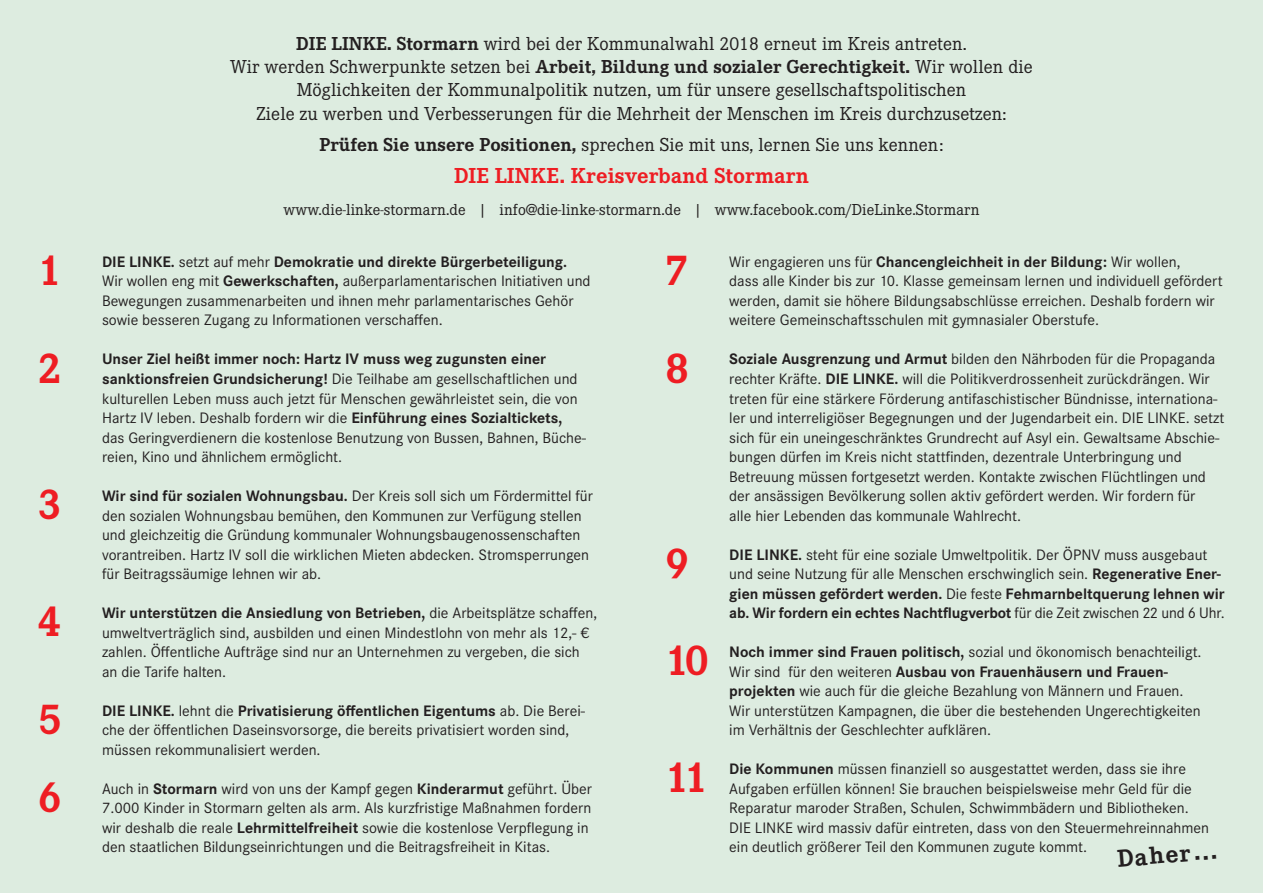
<style>
.page{position:relative;width:1263px;height:893px;background:#ddece0}
.page>*{position:absolute;margin:0;border:0;box-sizing:border-box;transform-origin:0 0}
.t1{font:700 45px "Corporate E";color:#ee1d23}
.t2{font:700 25.5px "Corporate E";color:#231f20}
.t3{font:700 22.5px "Corporate E";letter-spacing:.005em;color:#ee1d23}
.t4{font:19.5px/23.2px "Corporate E";letter-spacing:.005em;color:#231f20;text-align:center}
.t5{font:16.5px "Corporate E";letter-spacing:.005em;color:#231f20}
.t6{font:15.75px/19.5px "Corporate S";color:#231f20}
.s1{font-weight:700}
</style>
<div class="page">
<p class="t4" style="left:230px;top:32px;width:804px"><span class="s1">DIE LINKE. Stormarn</span> wird bei der Kommunalwahl 2018 erneut im Kreis antreten.<br>Wir werden Schwerpunkte setzen bei <span class="s1">Arbeit, Bildung und sozialer Gerechtigkeit.</span> Wir wollen die Möglichkeiten der Kommunalpolitik nutzen, um für unsere gesellschaftspolitischen<br>Ziele zu werben und Verbesserungen für die Mehrheit der Menschen im Kreis durchzusetzen:</p>
<p class="t4" style="left:320px;top:133px;width:625px"><span class="s1">Prüfen Sie unsere Positionen,</span> sprechen Sie mit uns, lernen Sie uns kennen:</p>
<h3 class="t3" style="left:454px;top:162px;width:356px">DIE LINKE. Kreisverband Stormarn</h3>
<p class="t5" style="left:283px;top:200px;width:697px">www.die-linke-stormarn.de | info@die-linke-stormarn.de | www.facebook.com/DieLinke.Stormarn</p>
<h1 class="t1" style="left:38px;top:243px;width:25px">1</h1>
<p class="t6" style="left:102px;top:252px;width:490px"><span class="s1">DIE LINKE.</span> setzt auf mehr <span class="s1">Demokratie und direkte Bürgerbeteiligung.<br></span>Wir wollen eng mit <span class="s1">Gewerkschaften,</span> außerparlamentarischen Initiativen und Bewegungen zusammenarbeiten und ihnen mehr parlamentarisches Gehör sowie besseren Zugang zu Informationen verschaffen.</p>
<h1 class="t1" style="left:38px;top:341px;width:25px">2</h1>
<p class="t6" style="left:102px;top:349px;width:486px"><span class="s1">Unser Ziel heißt immer noch: Hartz IV muss weg zugunsten einer sanktionsfreien Grundsicherung!</span> Die Teilhabe am gesellschaftlichen und kulturellen Leben muss auch jetzt für Menschen gewährleistet sein, die von Hartz IV leben. Deshalb fordern wir die <span class="s1">Einführung eines Sozialtickets, </span>das Geringverdienern die kostenlose Benutzung von Bussen, Bahnen, Büche&shy;reien, Kino und ähnlichem ermöglicht.</p>
<h1 class="t1" style="left:38px;top:477px;width:25px">3</h1>
<p class="t6" style="left:102px;top:486px;width:492px"><span class="s1">Wir sind für sozialen Wohnungsbau.</span> Der Kreis soll sich um Fördermittel für den sozialen Wohnungsbau bemühen, den Kommunen zur Verfügung stellen und gleichzeitig die Gründung kommunaler Wohnungsbaugenossenschaften vorantreiben. Hartz IV soll die wirklichen Mieten abdecken. Stromsperrungen für Beitragssäumige lehnen wir ab.</p>
<h1 class="t1" style="left:38px;top:594px;width:25px">4</h1>
<p class="t6" style="left:102px;top:603px;width:497px"><span class="s1">Wir unterstützen die Ansiedlung von Betrieben,</span> die Arbeitsplätze schaffen, umweltverträglich sind, ausbilden und einen Mindestlohn von mehr als 12,- € zahlen. Öffentliche Aufträge sind nur an Unternehmen zu vergeben, die sich an die Tarife halten.</p>
<h1 class="t1" style="left:38px;top:692px;width:25px">5</h1>
<p class="t6" style="left:102px;top:700px;width:485px"><span class="s1">DIE LINKE.</span> lehnt die <span class="s1">Privatisierung öffentlichen Eigentums</span> ab. Die Berei&shy;che der öffentlichen Daseinsvorsorge, die bereits privatisiert worden sind, müssen rekommunalisiert werden.</p>
<h1 class="t1" style="left:38px;top:770px;width:25px">6</h1>
<p class="t6" style="left:102px;top:778px;width:491px">Auch in <span class="s1">Stormarn</span> wird von uns der Kampf gegen <span class="s1">Kinderarmut</span> geführt. Über 7.000 Kinder in Stormarn gelten als arm. Als kurzfristige Maßnahmen fordern wir deshalb die reale <span class="s1">Lehrmittelfreiheit</span> sowie die kostenlose Verpflegung in den staatlichen Bildungseinrichtungen und die Beitragsfreiheit in Kitas.</p>
<h1 class="t1" style="left:665px;top:243px;width:25px">7</h1>
<p class="t6" style="left:729px;top:252px;width:495px">Wir engagieren uns für <span class="s1">Chancengleichheit in der Bildung:</span> Wir wollen,<br>dass alle Kinder bis zur 10. Klasse gemeinsam lernen und individuell gefördert werden, damit sie höhere Bildungsabschlüsse erreichen. Deshalb fordern wir weitere Gemeinschaftsschulen mit gymnasialer Oberstufe.</p>
<h1 class="t1" style="left:665px;top:341px;width:25px">8</h1>
<p class="t6" style="left:729px;top:349px;width:496px"><span class="s1">Soziale Ausgrenzung und Armut</span> bilden den Nährboden für die Propaganda rechter Kräfte. <span class="s1">DIE LINKE.</span> will die Politikverdrossenheit zurückdrängen. Wir treten für eine stärkere Förderung antifaschistischer Bündnisse, internationa&shy;ler und interreligiöser Begegnungen und der Jugendarbeit ein. DIE LINKE. setzt sich für ein uneingeschränktes Grundrecht auf Asyl ein. Gewaltsame Abschie&shy;bungen dürfen im Kreis nicht stattfinden, dezentrale Unterbringung und Betreuung müssen fortgesetzt werden. Kontakte zwischen Flüchtlingen und der ansässigen Bevölkerung sollen aktiv gefördert werden. Wir fordern für<br>alle hier Lebenden das kommunale Wahlrecht.</p>
<h1 class="t1" style="left:665px;top:536px;width:25px">9</h1>
<p class="t6" style="left:729px;top:544px;width:497px"><span class="s1">DIE LINKE.</span> steht für eine soziale Umweltpolitik. Der ÖPNV muss ausgebaut und seine Nutzung für alle Menschen erschwinglich sein. <span class="s1">Regenerative Ener&shy;gien müssen gefördert werden.</span> Die feste <span class="s1">Fehmarnbeltquerung lehnen wir ab. Wir fordern ein echtes Nachtflugverbot</span> für die Zeit zwischen 22 und 6 Uhr.</p>
<h1 class="t1" style="left:665px;top:633px;width:45px">10</h1>
<p class="t6" style="left:729px;top:642px;width:474px"><span class="s1">Noch immer sind Frauen politisch,</span> sozial und ökonomisch benachteiligt.<br>Wir sind für den weiteren <span class="s1">Ausbau von Frauenhäusern und Frauen&shy;projekten</span> wie auch für die gleiche Bezahlung von Männern und Frauen.<br>Wir unterstützen Kampagnen, die über die bestehenden Ungerechtigkeiten im Verhältnis der Geschlechter aufklären.</p>
<h1 class="t1" style="left:665px;top:750px;width:44px">11</h1>
<p class="t6" style="left:729px;top:759px;width:481px"><span class="s1">Die Kommunen</span> müssen finanziell so ausgestattet werden, dass sie ihre Aufgaben erfüllen können! Sie brauchen beispielsweise mehr Geld für die Reparatur maroder Straßen, Schulen, Schwimmbädern und Bibliotheken.<br>DIE LINKE wird massiv dafür eintreten, dass von den Steuermehreinnahmen ein deutlich größerer Teil den Kommunen zugute kommt.</p>
<h2 class="t2" style="left:1116px;top:843px;width:101px;rotate:-5deg">Daher...</h2>
</div>
